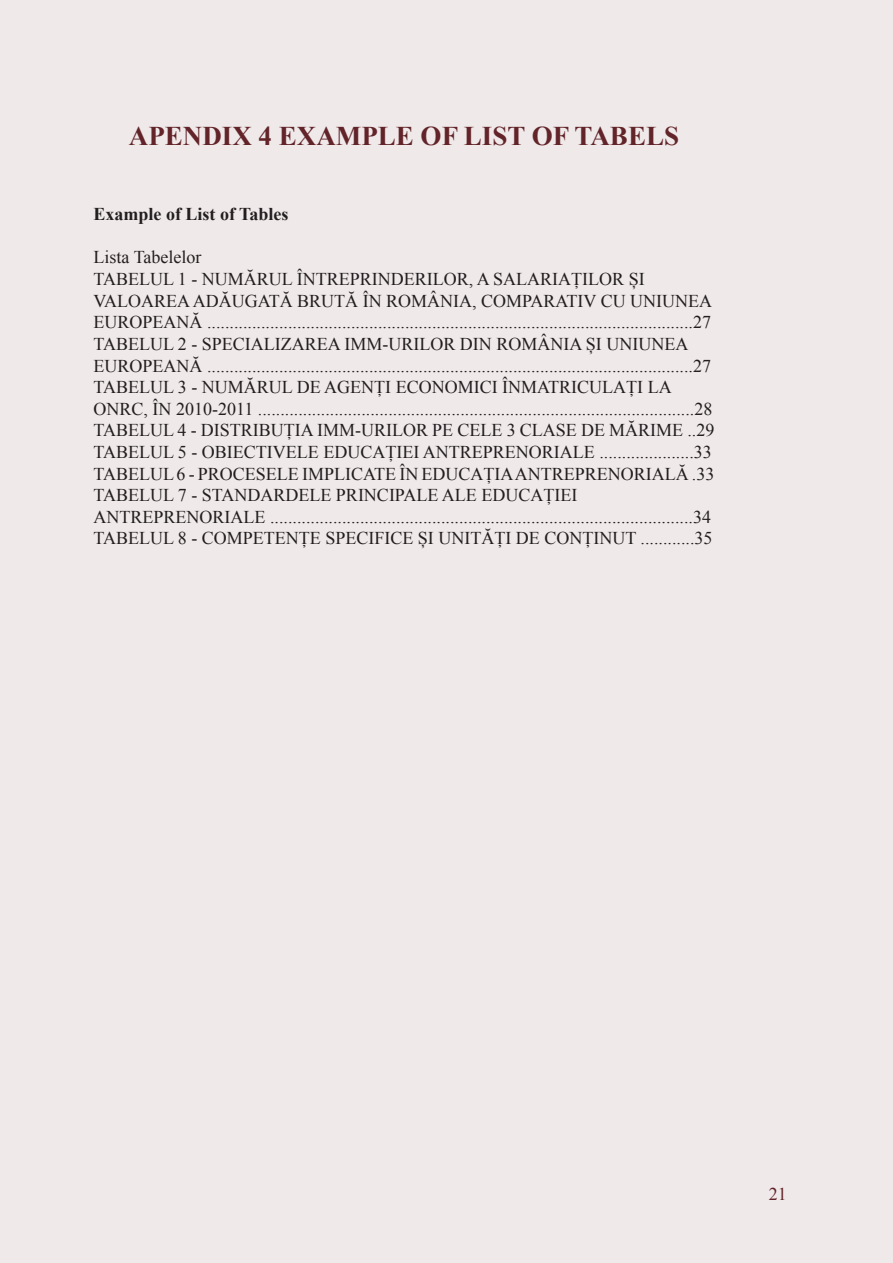
<style>
.page{position:relative;width:893px;height:1263px;background:#efe9ea}
.page>*{position:absolute;margin:0;border:0;box-sizing:border-box;transform-origin:0 0}
.t1{font:700 27px "Times New Roman";color:#622429}
.t2{font:18px/21.6px "Times New Roman";color:#231f20}
.t3{font:700 18px "Times New Roman";color:#231f20}
.t4{font:18px "Times New Roman";color:#622429}
</style>
<div class="page">
<h1 class="t1" style="left:129px;top:121px;width:552px">APENDIX 4 EXAMPLE OF LIST OF TABELS</h1>
<p class="t3" style="left:94px;top:204px;width:197px">Example of List of Tables</p>
<p class="t2" style="left:94px;top:247px;width:622px">Lista Tabelelor<br>TABELUL 1 - NUMĂRUL ÎNTREPRINDERILOR, A SALARIAȚILOR ȘI VALOAREA ADĂUGATĂ BRUTĂ ÎN ROMÂNIA, COMPARATIV CU UNIUNEA EUROPEANĂ ............................................................................................................27<br>TABELUL 2 - SPECIALIZAREA IMM-URILOR DIN ROMÂNIA ȘI UNIUNEA EUROPEANĂ ............................................................................................................27<br>TABELUL 3 - NUMĂRUL DE AGENȚI ECONOMICI ÎNMATRICULAȚI LA ONRC, ÎN 2010-2011 .................................................................................................28<br>TABELUL 4 - DISTRIBUȚIA IMM-URILOR PE CELE 3 CLASE DE MĂRIME ..29<br>TABELUL 5 - OBIECTIVELE EDUCAȚIEI ANTREPRENORIALE .....................33<br>TABELUL 6 - PROCESELE IMPLICATE ÎN EDUCAȚIA ANTREPRENORIALĂ .33<br>TABELUL 7 - STANDARDELE PRINCIPALE ALE EDUCAȚIEI ANTREPRENORIALE ..............................................................................................34<br>TABELUL 8 - COMPETENȚE SPECIFICE ȘI UNITĂȚI DE CONȚINUT ............35</p>
<p class="t4" style="left:769px;top:1184px;width:19px">21</p>
</div>
